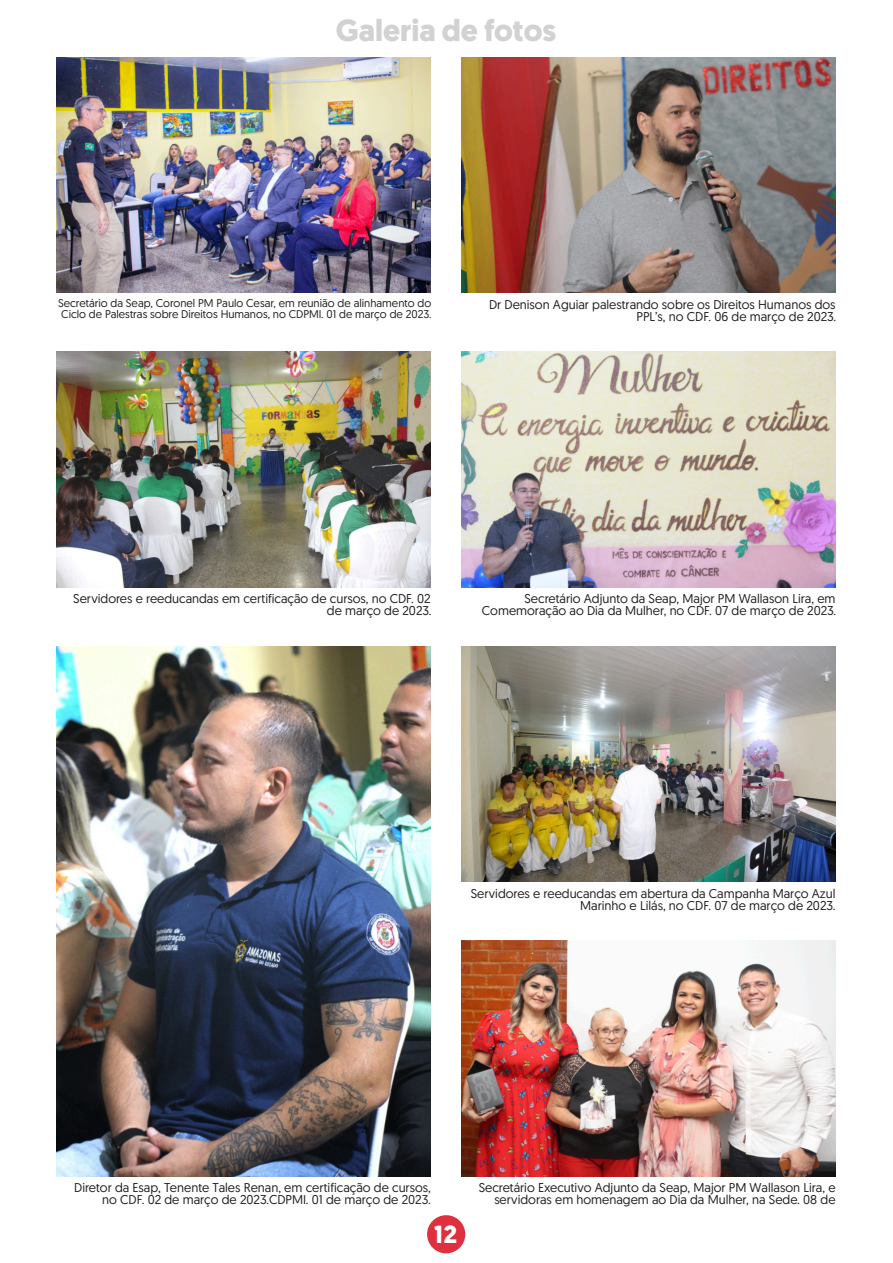
<style>
.page{position:relative;width:893px;height:1263px;background:#fff}
.page>*{position:absolute;margin:0;border:0;box-sizing:border-box;transform-origin:0 0}
.t1{font:700 30.6px "Geomanist";color:#d4d2d1}
.t2{font:700 24.75px "Geomanist";color:#fff}
.t3{font:12.75px/12.1px "Geomanist";color:#231f20;text-align:right}
.t4{font:11.25px/10.8px "Geomanist";color:#231f20}
</style>
<div class="page">
<div style="left:427px;top:1215px;width:38px;height:38px;background:#de303e;border-radius:50%"></div>
<img style="left:57px;top:352px;width:374px;height:235px">
<img style="left:57px;top:57px;width:374px;height:236px">
<img style="left:461px;top:941px;width:375px;height:235px">
<img style="left:461px;top:646px;width:375px;height:236px">
<img style="left:505px;top:766px;width:111px;height:31px">
<img style="left:57px;top:646px;width:374px;height:530px">
<img style="left:461px;top:352px;width:375px;height:235px">
<img style="left:461px;top:57px;width:375px;height:236px">
<h1 class="t1" style="left:336px;top:18px;width:222px">Galeria de fotos</h1>
<p class="t4" style="left:58px;top:299px;width:375px">Secretário da Seap, Coronel PM Paulo Cesar, em reunião de alinhamento do<br>Ciclo de Palestras sobre Direitos Humanos, no CDPMI. 01 de março de 2023.</p>
<p class="t3" style="left:489px;top:299px;width:349px">Dr Denison Aguiar palestrando sobre os Direitos Humanos dos<br>PPL’s, no CDF. 06 de março de 2023.</p>
<p class="t3" style="left:73px;top:594px;width:360px">Servidores e reeducandas em certificação de cursos, no CDF. 02 de março de 2023.</p>
<p class="t3" style="left:482px;top:594px;width:356px">Secretário Adjunto da Seap, Major PM Wallason Lira, em<br>Comemoração ao Dia da Mulher, no CDF. 07 de março de 2023.</p>
<p class="t3" style="left:471px;top:888px;width:366px">Servidores e reeducandas em abertura da Campanha Março Azul<br>Marinho e Lilás, no CDF. 07 de março de 2023.</p>
<p class="t3" style="left:74px;top:1183px;width:358px">Diretor da Esap, Tenente Tales Renan, em certificação de cursos, no CDF. 02 de março de 2023.CDPMI. 01 de março de 2023.</p>
<h2 class="t2" style="left:434px;top:1224px;width:25px">12</h2>
<p class="t3" style="left:479px;top:1183px;width:358px">Secretário Executivo Adjunto da Seap, Major PM Wallason Lira, e servidoras em homenagem ao Dia da Mulher, na Sede. 08 de</p>
</div>
